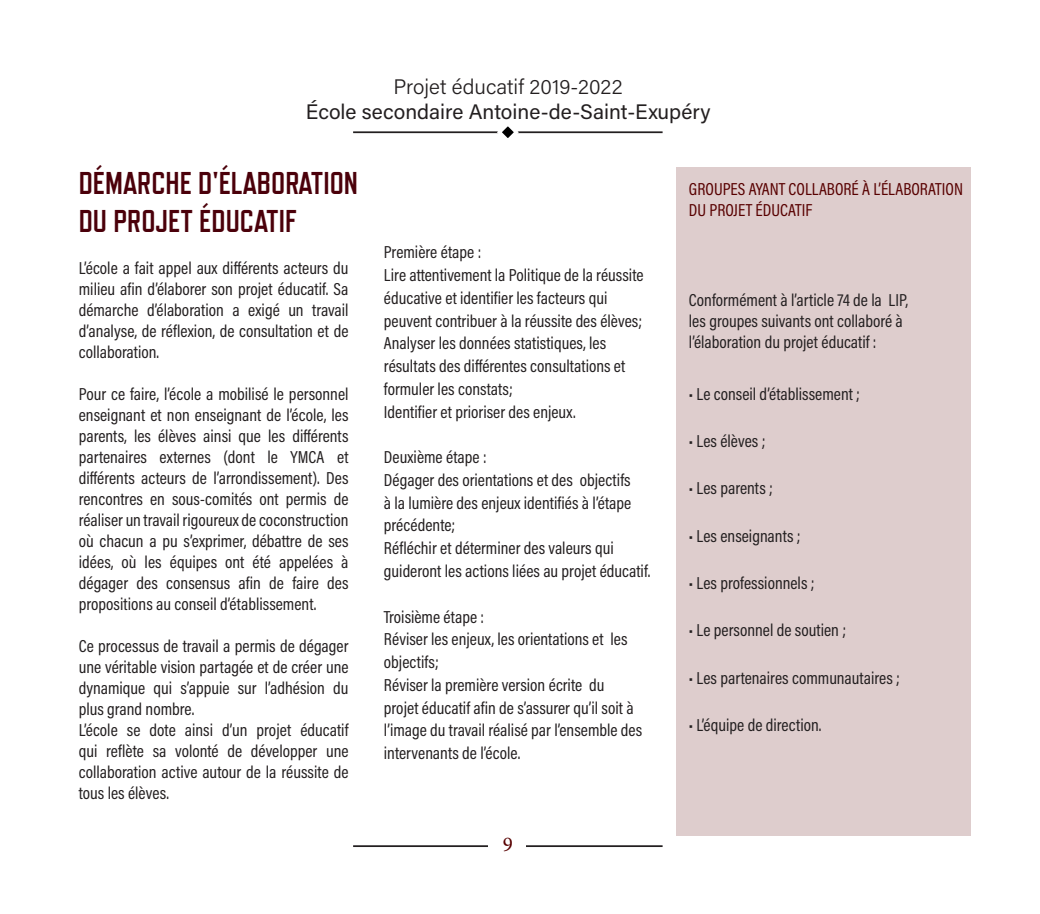
<style>
.page{position:relative;width:1040px;height:914px;background:#fff}
.page>*{position:absolute;margin:0;border:0;box-sizing:border-box;transform-origin:0 0}
.titres_tdm_1{font:700 31.5px/37.8px "Refrigerator Deluxe";color:#4b000a}
.t1{font:21px "Acumin Pro";color:#231f20}
.t2{font:300 21px "Acumin Pro";color:#231f20}
.t3{font:21px "Minion Pro";color:#580000}
.corps_du_texte{font:17.5px/21px "Acumin Pro Cond";color:#231f20}
.corps_du_texte-2{font:17.5px "Acumin Pro Cond";color:#580000}
</style>
<div class="page">
<hr style="left:353px;top:131px;width:309px;height:2px;background:#231f20">
<hr style="left:353px;top:845px;width:309px;height:2px;background:#231f20">
<svg style="left:494px;top:126px;width:27px;height:12px"></svg>
<div style="left:488px;top:835px;width:38px;height:22px;background:#fff"></div>
<div style="left:676px;top:167px;width:295px;height:668px;background:#decdcd"></div>
<p class="t2" style="left:393px;top:72px;width:230px">Projet éducatif 2019-2022</p>
<p class="t1" style="left:306px;top:97px;width:406px">École secondaire Antoine-de-Saint-Exupéry</p>
<p class="titres_tdm_1" style="left:79px;top:164px;width:281px">DÉMARCHE D'ÉLABORATION<br>DU PROJET ÉDUCATIF</p>
<p class="corps_du_texte" style="left:79px;top:257px;width:271px;text-align:justify">L’école a fait appel aux différents acteurs du milieu afin d’élaborer son projet éducatif. Sa démarche d’élaboration a exigé un travail d’analyse, de réflexion, de consultation et de collaboration.</p>
<p class="corps_du_texte" style="left:79px;top:383px;width:271px;text-align:justify">Pour ce faire, l’école a mobilisé le personnel enseignant et non enseignant de l’école, les parents, les élèves ainsi que les différents partenaires externes (dont le YMCA et différents acteurs de l’arrondissement). Des rencontres en sous-comités ont permis de réaliser un travail rigoureux de coconstruction où chacun a pu s’exprimer, débattre de ses idées, où les équipes ont été appelées à dégager des consensus afin de faire des propositions au conseil d’établissement.</p>
<p class="corps_du_texte" style="left:79px;top:635px;width:271px;text-align:justify">Ce processus de travail a permis de dégager une véritable vision partagée et de créer une dynamique qui s’appuie sur l’adhésion du plus grand nombre.</p>
<p class="corps_du_texte" style="left:79px;top:719px;width:271px;text-align:justify">L’école se dote ainsi d’un projet éducatif qui reflète sa volonté de développer une collaboration active autour de la réussite de tous les élèves.</p>
<p class="corps_du_texte" style="left:384px;top:241px;width:99px">Première étape :</p>
<p class="corps_du_texte" style="left:384px;top:263px;width:261px;line-height:22.8px">Lire attentivement la Politique de la réussite éducative et identifier les facteurs qui peuvent contribuer à la réussite des élèves;</p>
<p class="corps_du_texte" style="left:384px;top:331px;width:243px;line-height:22.8px">Analyser les données statistiques, les résultats des différentes consultations et formuler les constats;</p>
<p class="corps_du_texte" style="left:384px;top:401px;width:193px">Identifier et prioriser des enjeux.</p>
<p class="corps_du_texte" style="left:384px;top:446px;width:104px">Deuxième étape :</p>
<p class="corps_du_texte" style="left:384px;top:468px;width:249px;line-height:22.8px;text-align:justify">Dégager des orientations et des objectifs à la lumière des enjeux identifiés à l’étape précédente;</p>
<p class="corps_du_texte" style="left:384px;top:536px;width:268px;line-height:22.8px">Réfléchir et déterminer des valeurs qui guideront les actions liées au projet éducatif.</p>
<p class="corps_du_texte" style="left:384px;top:605px;width:102px">Troisième étape :</p>
<p class="corps_du_texte" style="left:384px;top:627px;width:245px;line-height:22.8px">Réviser les enjeux, les orientations et les objectifs;</p>
<p class="corps_du_texte" style="left:384px;top:673px;width:260px;line-height:22.8px">Réviser la première version écrite du projet éducatif afin de s’assurer qu’il soit à l’image du travail réalisé par l’ensemble des intervenants de l’école.</p>
<p class="t3" style="left:503px;top:830px;width:12px">9</p>
<p class="corps_du_texte-2" style="left:689px;top:178px;width:276px">GROUPES AYANT COLLABORÉ À L’ÉLABORATION</p>
<p class="corps_du_texte-2" style="left:689px;top:199px;width:125px">DU PROJET ÉDUCATIF</p>
<p class="corps_du_texte" style="left:689px;top:289px;width:221px">Conformément à l’article 74 de la LIP, les groupes suivants ont collaboré à l’élaboration du projet éducatif :</p>
<p class="corps_du_texte" style="left:689px;top:383px;width:173px">• Le conseil d’établissement ;</p>
<p class="corps_du_texte" style="left:689px;top:430px;width:78px">• Les élèves ;</p>
<p class="corps_du_texte" style="left:689px;top:477px;width:85px">• Les parents ;</p>
<p class="corps_du_texte" style="left:689px;top:525px;width:113px">• Les enseignants ;</p>
<p class="corps_du_texte" style="left:689px;top:572px;width:127px">• Les professionnels ;</p>
<p class="corps_du_texte" style="left:689px;top:619px;width:159px">• Le personnel de soutien ;</p>
<p class="corps_du_texte" style="left:689px;top:666px;width:212px">• Les partenaires communautaires ;</p>
<p class="corps_du_texte" style="left:689px;top:714px;width:134px">• L’équipe de direction.</p>
</div>
